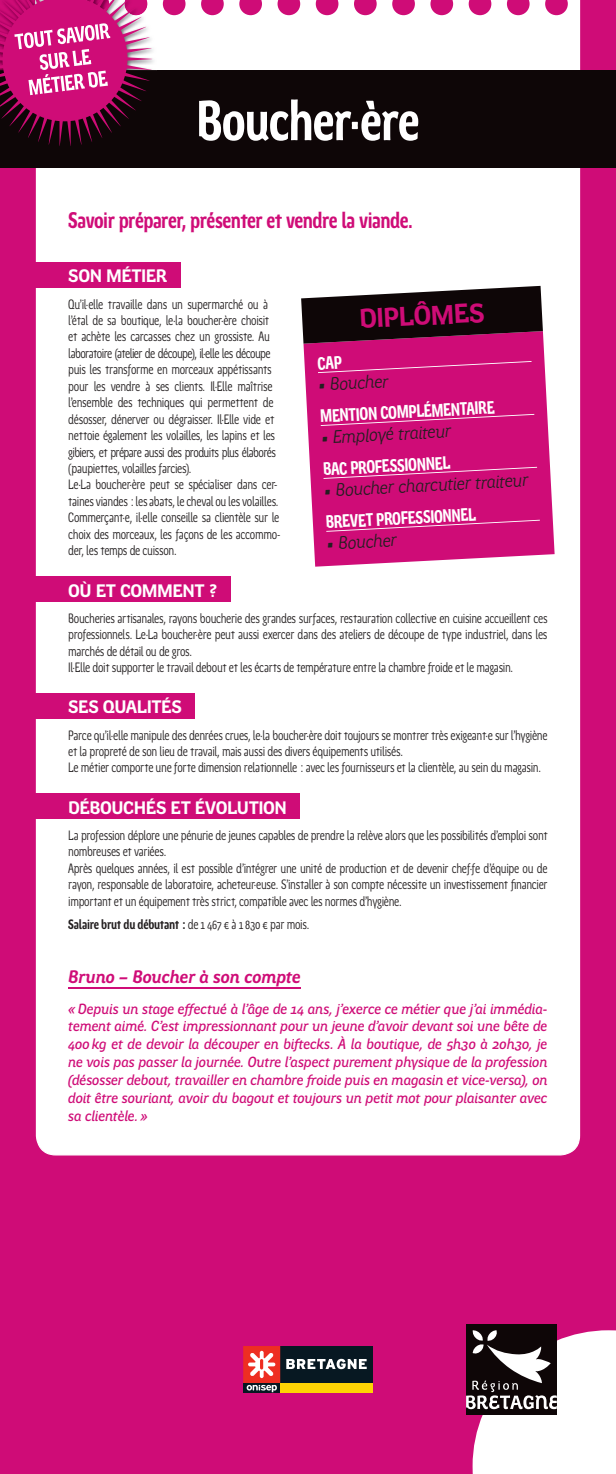
<style>
.page{position:relative;width:616px;height:1474px;background:#fff}
.page>*{position:absolute;margin:0;border:0;box-sizing:border-box;transform-origin:0 0}
.t1{font:700 57.05px "Region Bretagne Cond";letter-spacing:-.02em;color:#fff}
.t2{font:700 27.47px "Region Bretagne";color:#cf0c77}
.t3{font:700 22.75px "Region Bretagne Cond";letter-spacing:-.02em;color:#cf0c77}
.t4{font:italic 18.2px/31.7px "Region Bretagne";color:#231f20}
.t5{font:700 18.2px "Region Bretagne";letter-spacing:-.025em;color:#fff}
.t6{font:700 18.2px/31.7px "Region Bretagne Cond";color:#fff}
.t7{font:italic 700 18.2px "Region Bretagne";letter-spacing:-.02em;color:#cf0c77}
.t8{font:14.88px/17.8px "Region Bretagne Med Ita";letter-spacing:-.025em;color:#cf0c77;text-align:justify}
.t9{font:13.65px/16.4px "Region Bretagne Cond";letter-spacing:-.025em;color:#231f20}
.t10{font:700 13.65px "Region Bretagne Cond";letter-spacing:-.02em;color:#231f20}
.s1{font-weight:400}
.s2{font-family:"Region Bretagne";font-weight:400;font-style:italic;color:#231f20}
.s3{font-family:"Region Bretagne Cond";font-weight:700;font-style:normal;color:#fff}
</style>
<div class="page">
<div style="left:0;top:0;width:615px;height:1473px;background:#cf0c77"></div>
<div style="left:36px;top:0;width:543px;height:1155px;background:#fff"></div>
<svg style="left:163px;top:0;width:22px;height:15px"></svg>
<svg style="left:201px;top:0;width:22px;height:15px"></svg>
<svg style="left:239px;top:0;width:23px;height:15px"></svg>
<svg style="left:277px;top:0;width:23px;height:15px"></svg>
<svg style="left:315px;top:0;width:23px;height:15px"></svg>
<svg style="left:353px;top:0;width:23px;height:15px"></svg>
<svg style="left:392px;top:0;width:22px;height:15px"></svg>
<svg style="left:430px;top:0;width:22px;height:15px"></svg>
<svg style="left:468px;top:0;width:23px;height:15px"></svg>
<svg style="left:506px;top:0;width:23px;height:15px"></svg>
<svg style="left:544px;top:0;width:23px;height:15px"></svg>
<div style="left:0;top:70px;width:615px;height:97px;background:#0e0607"></div>
<img style="left:154px;top:0;width:2px;height:71px">
<svg style="left:0;top:0;width:154px;height:146px"></svg>
<div style="left:0;top:262px;width:180px;height:25px;background:#cf0c77"></div>
<div style="left:0;top:576px;width:230px;height:25px;background:#cf0c77"></div>
<div style="left:0;top:693px;width:195px;height:25px;background:#cf0c77"></div>
<div style="left:0;top:793px;width:299px;height:25px;background:#cf0c77"></div>
<hr style="left:68px;top:987px;width:232px;height:1px;background:#cf0c77">
<svg style="left:303px;top:331px;width:251px;height:235px"></svg>
<svg style="left:320px;top:414px;width:214px;height:12px"></svg>
<svg style="left:323px;top:467px;width:213px;height:12px"></svg>
<svg style="left:326px;top:519px;width:213px;height:13px"></svg>
<svg style="left:301px;top:286px;width:241px;height:57px;background:#3c232e"></svg>
<div style="left:243px;top:1382px;width:37px;height:10px;background:#071822"></div>
<div style="left:280px;top:1345px;width:92px;height:37px;background:#071822"></div>
<div style="left:280px;top:1382px;width:92px;height:10px;background:#fed304"></div>
<div style="left:243px;top:1345px;width:37px;height:37px;background:#ee2e22"></div>
<svg style="left:248px;top:1350px;width:27px;height:27px"></svg>
<svg style="left:246px;top:1384px;width:31px;height:8px"></svg>
<svg style="left:286px;top:1358px;width:80px;height:11px"></svg>
<div style="left:465px;top:1323px;width:91px;height:91px;background:#0e0607"></div>
<svg style="left:465px;top:1329px;width:150px;height:144px"></svg>
<svg style="left:317px;top:355px;width:214px;height:18px"></svg>
<p class="t1" style="left:196px;top:89px;width:225px">Boucher·ère</p>
<p class="t3" style="left:68px;top:208px;width:346px">Savoir préparer, présenter et vendre la viande.</p>
<p class="t5" style="left:68px;top:266px;width:100px">SON MÉTIER</p>
<p class="t9" style="left:68px;top:296px;width:213px">Qu’il·elle travaille dans un supermarché ou à l’étal de sa boutique, le·la boucher·ère choisit et achète les carcasses chez un grossiste. Au laboratoire (atelier de découpe), il·elle les découpe puis les transforme en morceaux appétissants pour les vendre à ses clients. Il·Elle maîtrise l’ensemble des techniques qui permettent de désosser, dénerver ou dégraisser. Il·Elle vide et nettoie également les volailles, les lapins et les gibiers, et prépare aussi des produits plus élaborés (paupiettes, volailles farcies).<br>Le·La boucher·ère peut se spécialiser dans cer&shy;taines viandes : les abats, le cheval ou les volailles.<br>Commerçant·e, il·elle conseille sa clientèle sur le choix des morceaux, les façons de les accommo&shy;der, les temps de cuisson.</p>
<p class="t5" style="left:68px;top:580px;width:151px">OÙ ET COMMENT ?</p>
<p class="t9" style="left:68px;top:610px;width:480px">Boucheries artisanales, rayons boucherie des grandes surfaces, restauration collective en cuisine accueillent ces professionnels. Le·La boucher·ère peut aussi exercer dans des ateliers de découpe de type industriel, dans les marchés de détail ou de gros.<br>Il·Elle doit supporter le travail debout et les écarts de température entre la chambre froide et le magasin.</p>
<p class="t5" style="left:68px;top:697px;width:115px">SES QUALITÉS</p>
<p class="t9" style="left:68px;top:727px;width:480px">Parce qu’il·elle manipule des denrées crues, le·la boucher·ère doit toujours se montrer très exigeant·e sur l’hygiène et la propreté de son lieu de travail, mais aussi des divers équipements utilisés.<br>Le métier comporte une forte dimension relationnelle : avec les fournisseurs et la clientèle, au sein du magasin.</p>
<p class="t5" style="left:68px;top:797px;width:220px">DÉBOUCHÉS ET ÉVOLUTION</p>
<p class="t9" style="left:68px;top:827px;width:480px">La profession déplore une pénurie de jeunes capables de prendre la relève alors que les possibilités d’emploi sont nombreuses et variées.<br>Après quelques années, il est possible d’intégrer une unité de production et de devenir chef·fe d’équipe ou de rayon, responsable de laboratoire, acheteur·euse. S’installer à son compte nécessite un investissement financier important et un équipement très strict, compatible avec les normes d’hygiène.</p>
<p class="t10" style="left:68px;top:916px;width:242px">Salaire brut du débutant : <span class="s1">de 1 467 € à 1 830 € par mois.</span></p>
<p class="t7" style="left:68px;top:966px;width:234px">Bruno – Boucher à son compte</p>
<p class="t8" style="left:68px;top:1000px;width:480px">« Depuis un stage effectué à l’âge de 14 ans, j’exerce ce métier que j’ai immédia&shy;tement aimé. C’est impressionnant pour un jeune d’avoir devant soi une bête de 400 kg et de devoir la découper en biftecks. À la boutique, de 5h30 à 20h30, je ne vois pas passer la journée. Outre l’aspect purement physique de la profession (désosser debout, travailler en chambre froide puis en magasin et vice-versa), on doit être souriant, avoir du bagout et toujours un petit mot pour plaisanter avec sa clientèle. »</p>
<p class="t2" style="left:358px;top:304px;width:127px;rotate:-3deg">DIPLÔMES</p>
<p class="t6" style="left:317px;top:369px;width:176px;rotate:-3deg"><span class="s2">• Boucher<br></span>MENTION COMPLÉMENTAIRE</p>
<p class="t4" style="left:320px;top:422px;width:132px;rotate:-3deg">• Employé traiteur<br><span class="s3">BAC PROFESSIONNEL</span></p>
<p class="t4" style="left:323px;top:475px;width:206px;rotate:-3deg">• Boucher charcutier traiteur<br><span class="s3">BREVET PROFESSIONNEL</span></p>
<p class="t4" style="left:326px;top:528px;width:72px;rotate:-3deg">• Boucher</p>
</div>
